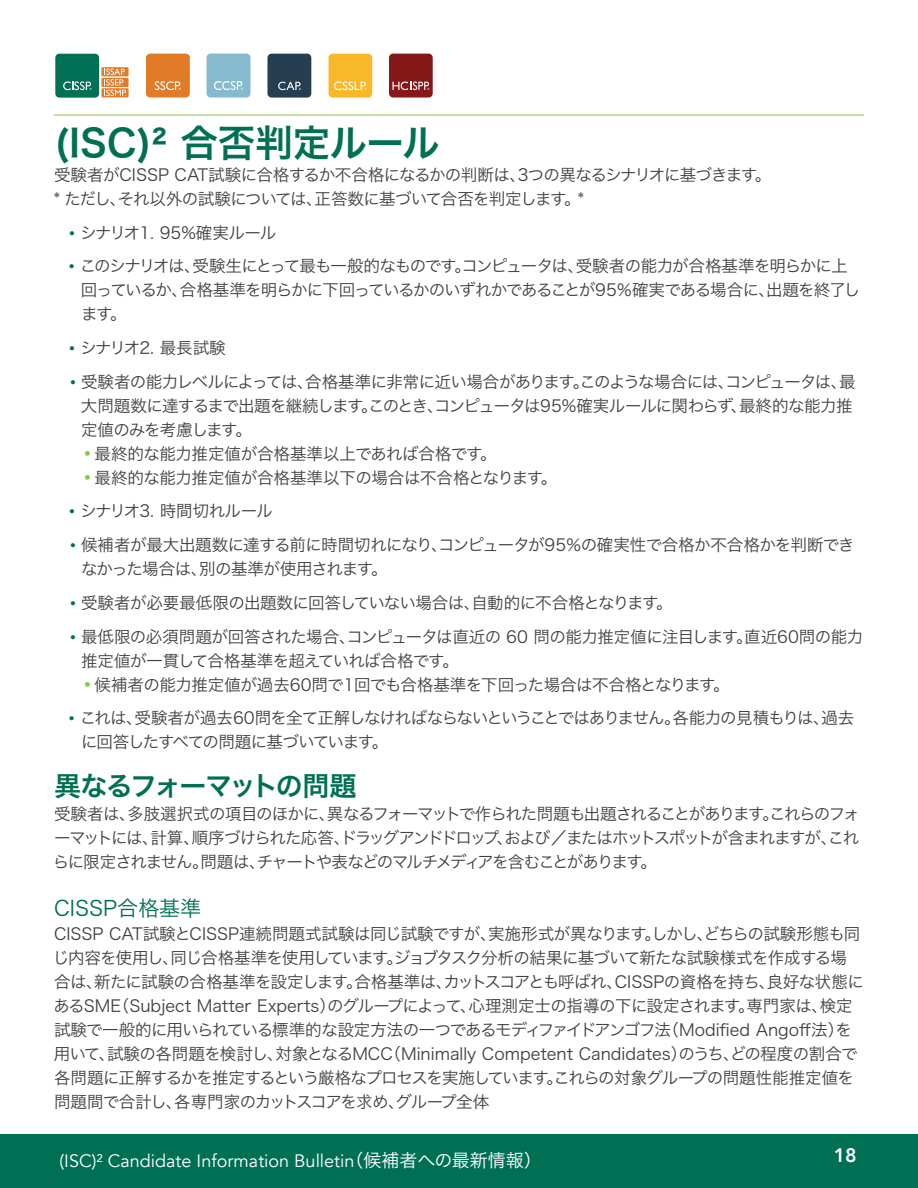
<style>
.page{position:relative;width:918px;height:1188px;background:#fff}
.page>*{position:absolute;margin:0;border:0;box-sizing:border-box;transform-origin:0 0}
.t1{font:37.5px "Hira Kaku Pro W6";color:#007054}
.t2{font:27px "Hira Kaku Pro W6";letter-spacing:-.065em;color:#007054}
.t3{font:21px "Hira Kaku Pro W3";color:#007054}
.t4{font:800 19.5px "Avenir";color:#fff}
.t5{font:18px "Avenir";color:#fff}
.t6{font:16.5px/24px "Hira Kaku Pro W3";letter-spacing:-.04em;color:#414042}
.t7{font:16.5px/24px "Hira Kaku Pro W3";letter-spacing:-.065em;color:#414042}
.t8{font:16.5px/24px "Hira Kaku Pro W3";letter-spacing:-.06em;color:#414042}
.t9{font:16.5px "Hira Kaku Pro W3";letter-spacing:-.01em;color:#414042}
.s1{font-family:"Hira Kaku Pro W6";font-size:21px;color:#007054}
.s2{font-family:"Hira Kaku Pro W6";font-size:24px;color:#8dc440}
.s3{font-family:"Hira Kaku Pro W3"}
</style>
<div class="page">
<div style="left:146px;top:54px;width:44px;height:44px;background:#e17b27;border-radius:4px"></div>
<svg style="left:155px;top:81px;width:26px;height:9px"></svg>
<div style="left:207px;top:54px;width:43px;height:44px;background:#86bace;border-radius:4px"></div>
<svg style="left:214px;top:81px;width:29px;height:9px"></svg>
<div style="left:268px;top:54px;width:43px;height:44px;background:#253e51;border-radius:4px"></div>
<svg style="left:278px;top:82px;width:23px;height:8px"></svg>
<div style="left:329px;top:54px;width:43px;height:44px;background:#f9b828;border-radius:4px"></div>
<svg style="left:334px;top:81px;width:33px;height:9px"></svg>
<div style="left:389px;top:54px;width:44px;height:44px;background:#86181a;border-radius:4px"></div>
<svg style="left:392px;top:82px;width:37px;height:8px"></svg>
<div style="left:55px;top:54px;width:44px;height:44px;background:#007155;border-radius:4px"></div>
<svg style="left:63px;top:81px;width:29px;height:9px"></svg>
<svg style="left:101px;top:67px;width:28px;height:9px"></svg>
<div style="left:101px;top:78px;width:28px;height:9px;background:#e17b27"></div>
<div style="left:101px;top:88px;width:28px;height:9px;background:#e17b27"></div>
<svg style="left:104px;top:69px;width:22px;height:27px"></svg>
<hr style="left:54px;top:115px;width:810px;height:1px;background:#8dc440">
<div style="left:0;top:1134px;width:918px;height:54px;background:#007054"></div>
<h1 class="t1" style="left:54px;top:109px;width:387px">(ISC)² 合否判定ルール</h1>
<p class="t6" style="left:54px;top:161px;width:719px">受験者がCISSP CAT試験に合格するか不合格になるかの判断は、3つの異なるシナリオに基づきます。* ただし、それ以外の試験については、正答数に基づいて合否を判定します。*</p>
<p class="t6" style="left:67px;top:219px;width:211px"><span class="s1">•</span>シナリオ1. 95%確実ルール</p>
<p class="t7" style="left:81px;top:253px;width:781px;text-indent:-15px"><span class="s1">•</span> このシナリオは、受験生にとって最も一般的なものです。コンピュータは、受験者の能力が合格基準を明らかに上回っているか、合格基準を明らかに下回っているかのいずれかであることが95％確実である場合に、出題を終了します。</p>
<p class="t6" style="left:67px;top:335px;width:161px"><span class="s1">•</span>シナリオ2. 最長試験</p>
<p class="t6" style="left:81px;top:368px;width:776px;text-indent:-13px"><span class="s1">•</span> 受験者の能力レベルによっては、合格基準に非常に近い場合があります。このような場合には、コンピュータは、最大問題数に達するまで出題を継続します。このとき、コンピュータは95%確実ルールに関わらず、最終的な能力推定値のみを考慮します。</p>
<p class="t9" style="left:81px;top:439px;width:417px"><span class="s2">•</span>最終的な能力推定値が合格基準以上であれば合格です。</p>
<p class="t6" style="left:81px;top:464px;width:478px"><span class="s2">•</span>最終的な能力推定値が合格基準以下の場合は不合格となります。</p>
<p class="t6" style="left:67px;top:498px;width:208px"><span class="s1">•</span> シナリオ3. 時間切れルール</p>
<p class="t6" style="left:81px;top:532px;width:775px;text-indent:-14px"><span class="s1">•</span> 候補者が最大出題数に達する前に時間切れになり、コンピュータが95％の確実性で合格か不合格かを判断できなかった場合は、別の基準が使用されます。</p>
<p class="t6" style="left:68px;top:590px;width:607px"><span class="s1">•</span> 受験者が必要最低限の出題数に回答していない場合は、自動的に不合格となります。</p>
<p class="t6" style="left:81px;top:623px;width:784px;text-indent:-14px"><span class="s1">•</span> 最低限の必須問題が回答された場合、コンピュータは直近の 60 問の能力推定値に注目します。直近60問の能力推定値が一貫して合格基準を超えていれば合格です。</p>
<p class="t6" style="left:81px;top:671px;width:650px"><span class="s2">•</span>候補者の能力推定値が過去60問で1回でも合格基準を下回った場合は不合格となります。</p>
<p class="t8" style="left:81px;top:705px;width:775px;text-indent:-15px"><span class="s1">•</span> これは、受験者が過去60問を全て正解しなければならないということではありません。各能力の見積もりは、過去に回答したすべての問題に基づいています。</p>
<h2 class="t2" style="left:54px;top:762px;width:304px">異なるフォーマットの問題</h2>
<p class="t6" style="left:53px;top:801px;width:808px;text-align:justify">受験者は、多肢選択式の項目のほかに、異なるフォーマットで作られた問題も出題されることがあります。これらのフォーマットには、計算、順序づけられた応答、ドラッグアンドドロップ、および／またはホットスポットが含まれますが、これらに限定されません。問題は、チャートや表などのマルチメディアを含むことがあります。</p>
<p class="t3" style="left:54px;top:890px;width:149px">CISSP合格基準</p>
<p class="t6" style="left:53px;top:921px;width:813px">CISSP CAT試験とCISSP連続問題式試験は同じ試験ですが、実施形式が異なります。しかし、どちらの試験形態も同じ内容を使用し、同じ合格基準を使用しています。ジョブタスク分析の結果に基づいて新たな試験様式を作成する場合は、新たに試験の合格基準を設定します。合格基準は、カットスコアとも呼ばれ、CISSPの資格を持ち、良好な状態にあるSME（Subject Matter Experts）のグループによって、心理測定士の指導の下に設定されます。専門家は、検定試験で一般的に用いられている標準的な設定方法の一つであるモディファイドアンゴフ法（Modified Angoff法）を用いて、試験の各問題を検討し、対象となるMCC（Minimally Competent Candidates）のうち、どの程度の割合で各問題に正解するかを推定するという厳格なプロセスを実施しています。これらの対象グループの問題性能推定値を問題間で合計し、各専門家のカットスコアを求め、グループ全体</p>
<p class="t5" style="left:60px;top:1150px;width:484px">(ISC)² Candidate Information Bulletin<span class="s3">（候補者への最新情報）</span></p>
<p class="t4" style="left:834px;top:1140px;width:25px">18</p>
</div>
